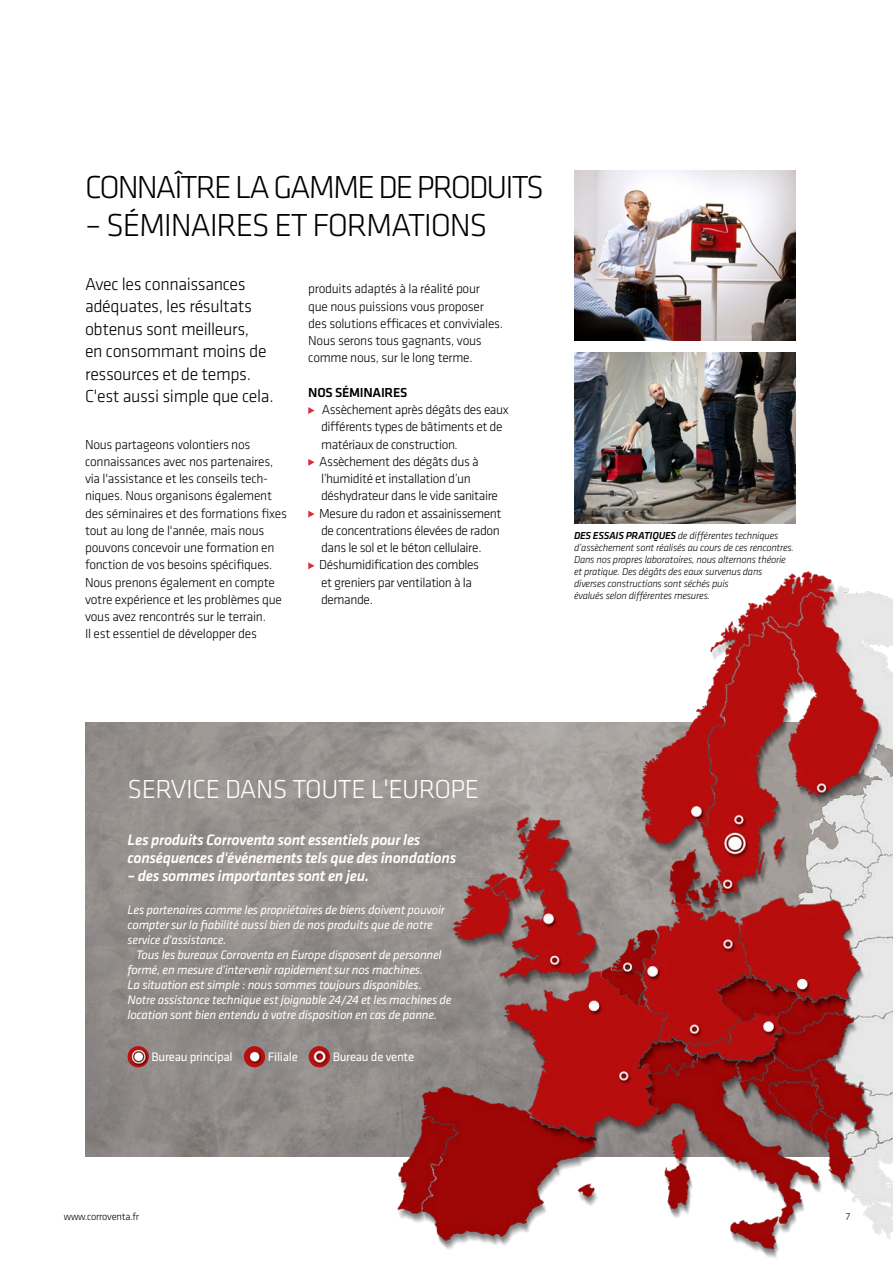
<style>
.page{position:relative;width:893px;height:1263px;background:#fff}
.page>*{position:absolute;margin:0;border:0;box-sizing:border-box;transform-origin:0 0}
.t1{font:300 33px "Klavika";letter-spacing:-.06em;color:#000}
.t2{font:300 33px "Klavika";letter-spacing:-.04em;color:#000}
.t3{font:300 27px "Klavika";letter-spacing:-.02em;color:#fff}
.t4{font:300 18px/22.5px "Klavika";letter-spacing:-.02em;color:#000}
.t5{font:italic 500 15.75px/18px "Klavika";letter-spacing:-.02em;color:#fff}
.t6{font:300 13.5px/17.2px "Klavika";letter-spacing:-.02em;color:#000}
.t7{font:500 13.5px "Klavika";letter-spacing:-.02em;color:#000}
.t8{font:italic 12.75px/15px "Klavika";letter-spacing:-.02em;color:#fff}
.t9{font:12.75px "Klavika";letter-spacing:-.02em;color:#fff}
.t10{font:italic 300 10.5px/12px "Klavika";letter-spacing:-.02em;color:#000}
.t11{font:300 10.5px "Klavika";letter-spacing:-.02em;color:#000}
.s1{font-weight:500}
</style>
<div class="page">
<img style="left:85px;top:723px;width:251px;height:434px">
<img style="left:336px;top:571px;width:557px;height:687px">
<svg style="left:308px;top:407px;width:6px;height:7px"></svg>
<svg style="left:308px;top:459px;width:6px;height:7px"></svg>
<svg style="left:308px;top:511px;width:6px;height:7px"></svg>
<svg style="left:308px;top:562px;width:6px;height:7px"></svg>
<img style="left:574px;top:170px;width:221px;height:170px">
<img style="left:574px;top:353px;width:221px;height:170px">
<img style="left:128px;top:1046px;width:21px;height:21px;border-radius:11px">
<img style="left:309px;top:1046px;width:21px;height:21px;border-radius:11px">
<img style="left:244px;top:1046px;width:21px;height:21px;border-radius:11px">
<h1 class="t1" style="left:85px;top:167px;width:461px">CONNAÎTRE LA GAMME DE PRODUITS</h1>
<h1 class="t2" style="left:85px;top:205px;width:404px">– SÉMINAIRES ET FORMATIONS</h1>
<h3 class="t4" style="left:85px;top:272px;width:190px">Avec les connaissances adéquates, les résultats obtenus sont meilleurs,<br>en consommant moins de ressources et de temps.<br>C'est aussi simple que cela.</h3>
<p class="t6" style="left:85px;top:435px;width:203px">Nous partageons volontiers nos connaissances avec nos partenaires, via l'assistance et les conseils tech&shy;niques. Nous organisons également des séminaires et des formations fixes tout au long de l'année, mais nous pouvons concevoir une formation en fonction de vos besoins spécifiques.<br>Nous prenons également en compte votre expérience et les problèmes que vous avez rencontrés sur le terrain.<br>Il est essentiel de développer des</p>
<p class="t6" style="left:308px;top:280px;width:196px">produits adaptés à la réalité pour que nous puissions vous proposer des solutions efficaces et conviviales.<br>Nous serons tous gagnants, vous comme nous, sur le long terme.</p>
<p class="t7" style="left:308px;top:383px;width:101px">NOS SÉMINAIRES</p>
<p class="t6" style="left:319px;top:401px;width:191px">Assèchement après dégâts des eaux différents types de bâtiments et de matériaux de construction.<br>Assèchement des dégâts dus à l’humidité et installation d’un déshydrateur dans le vide sanitaire<br>Mesure du radon et assainissement de concentrations élevées de radon dans le sol et le béton cellulaire.<br>Déshumidification des combles<br>et greniers par ventilation à la demande.</p>
<p class="t10" style="left:574px;top:530px;width:222px"><span class="s1">DES ESSAIS PRATIQUES</span> de différentes techniques d’assèchement sont réalisés au cours de ces rencontres.<br>Dans nos propres laboratoires, nous alternons théorie et pratique. Des dégâts des eaux survenus dans diverses constructions sont séchés puis<br>évalués selon différentes mesures.</p>
<h2 class="t3" style="left:128px;top:773px;width:353px">SERVICE DANS TOUTE L'EUROPE</h2>
<p class="t5" style="left:128px;top:831px;width:330px">Les produits Corroventa sont essentiels pour les conséquences d'événements tels que des inondations</p>
<p class="t5" style="left:128px;top:867px;width:243px">– des sommes importantes sont en jeu.</p>
<p class="t8" style="left:128px;top:902px;width:319px">Les partenaires comme les propriétaires de biens doivent pouvoir compter sur la fiabilité aussi bien de nos produits que de notre service d'assistance.</p>
<p class="t8" style="left:128px;top:947px;width:326px;text-indent:9px">Tous les bureaux Corroventa en Europe disposent de personnel formé, en mesure d'intervenir rapidement sur nos machines.<br>La situation est simple : nous sommes toujours disponibles.<br>Notre assistance technique est joignable 24/24 et les machines de location sont bien entendu à votre disposition en cas de panne.</p>
<p class="t9" style="left:152px;top:1049px;width:83px">Bureau principal</p>
<p class="t9" style="left:268px;top:1049px;width:31px">Filiale</p>
<p class="t9" style="left:333px;top:1049px;width:83px">Bureau de vente</p>
<p class="t11" style="left:64px;top:1211px;width:77px">www.corroventa.fr</p>
<p class="t11" style="left:846px;top:1211px;width:6px">7</p>
</div>
